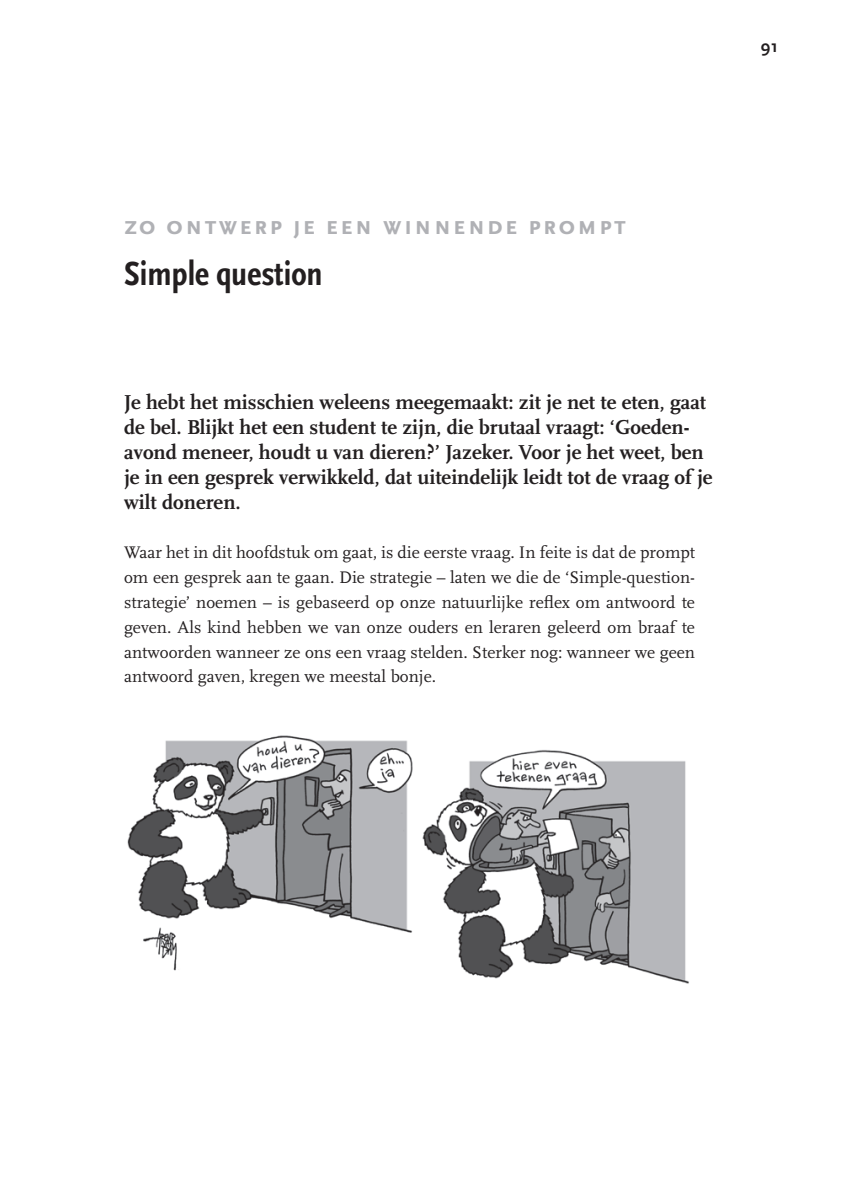
<style>
.page{position:relative;width:844px;height:1191px;background:#fff}
.page>*{position:absolute;margin:0;border:0;box-sizing:border-box;transform-origin:0 0}
.t1{font:700 condensed 35px "Scala Sans Pro";color:#231f20}
.t2{font:700 26.25px "Scala Sans Pro";letter-spacing:.075em;color:#b0b1b5}
.t3{font:700 21px/24.8px "Scala Pro";color:#231f20}
.t4{font:17.5px/24.8px "Scala Pro";color:#231f20;text-align:justify}
.t5{font:700 17.5px "Scala Sans Pro";color:#231f20}
</style>
<div class="page">
<img style="left:127px;top:735px;width:562px;height:249px">
<p class="t5" style="left:760px;top:40px;width:19px">91</p>
<h2 class="t2" style="left:124px;top:215px;width:503px">zo ontwerp je een winnende prompt</h2>
<h1 class="t1" style="left:124px;top:260px;width:200px">Simple question</h1>
<p class="t3" style="left:124px;top:391px;width:590px">Je hebt het misschien weleens meegemaakt: zit je net te eten, gaat de bel. Blijkt het een student te zijn, die brutaal vraagt: ‘Goeden&shy;avond meneer, houdt u van dieren?’ Jazeker. Voor je het weet, ben je in een gesprek verwikkeld, dat uiteindelijk leidt tot de vraag of je wilt doneren.</p>
<p class="t4" style="left:124px;top:541px;width:572px">Waar het in dit hoofdstuk om gaat, is die eerste vraag. In feite is dat de prompt om een gesprek aan te gaan. Die strategie – laten we die de ‘Simple-question&shy;strategie’ noemen – is gebaseerd op onze natuurlijke reflex om antwoord te geven. Als kind hebben we van onze ouders en leraren geleerd om braaf te antwoorden wanneer ze ons een vraag stelden. Sterker nog: wanneer we geen antwoord gaven, kregen we meestal bonje.</p>
</div>
